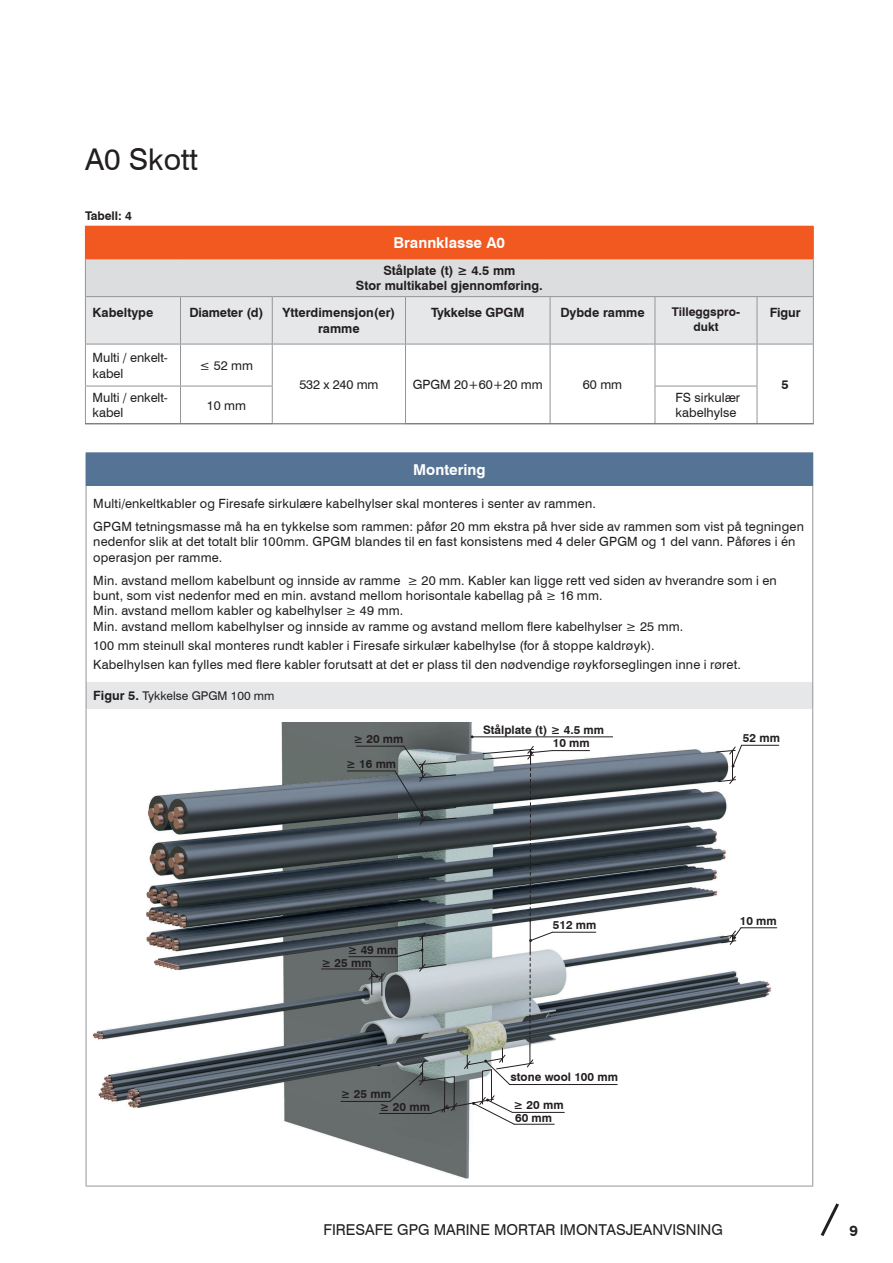
<style>
.page{position:relative;width:893px;height:1263px;background:#fff}
.page>*{position:absolute;margin:0;border:0;box-sizing:border-box;transform-origin:0 0}
.t1{font:30px "Swiss 721 BT";color:#231f20}
.t2{font:15px "Swiss 721 BT";color:#231f20}
.t3{font:700 15px "Swiss 721 BT";color:#fff}
.t4{font:700 15px "Swiss 721 BT";color:#231f20}
.t5{font:12.75px/15.3px "Swiss 721 BT";letter-spacing:.015em;color:#231f20}
.t6{font:700 12.75px/15.3px "Swiss 721 BT";color:#231f20;text-align:center}
.t7{font:12.75px/15.3px "Swiss 721 BT";letter-spacing:-.005em;color:#231f20}
.t8{font:700 12px/15px "Swiss 721 BT";color:#231f20;text-align:center}
.t9{font:12px "Swiss 721 BT";color:#231f20}
.t10{font:700 11.7px/12.5px "Swiss 721 BT";color:#231f20}
.s1{font-weight:700;font-size:12.75px}
</style>
<div class="page">
<svg style="left:820px;top:1203px;width:19px;height:33px"></svg>
<div style="left:85px;top:226px;width:728px;height:33px;background:#f15921"></div>
<div style="left:85px;top:259px;width:728px;height:38px;background:#dcdddf"></div>
<div style="left:86px;top:297px;width:727px;height:47px;background:#e6e7e9"></div>
<hr style="left:180px;top:344px;width:1px;height:42px;background:#939598">
<hr style="left:272px;top:344px;width:1px;height:42px;background:#939598">
<hr style="left:405px;top:344px;width:1px;height:42px;background:#939598">
<hr style="left:550px;top:344px;width:1px;height:42px;background:#939598">
<hr style="left:655px;top:344px;width:1px;height:42px;background:#939598">
<hr style="left:757px;top:344px;width:1px;height:42px;background:#939598">
<hr style="left:813px;top:344px;width:1px;height:42px;background:#939598">
<hr style="left:85px;top:386px;width:95px;height:1px;background:#939598">
<hr style="left:180px;top:386px;width:93px;height:1px;background:#939598">
<hr style="left:180px;top:386px;width:1px;height:37px;background:#939598">
<hr style="left:272px;top:386px;width:1px;height:37px;background:#939598">
<hr style="left:405px;top:386px;width:1px;height:37px;background:#939598">
<hr style="left:550px;top:386px;width:1px;height:37px;background:#939598">
<hr style="left:655px;top:386px;width:102px;height:1px;background:#939598">
<hr style="left:655px;top:386px;width:1px;height:37px;background:#939598">
<hr style="left:757px;top:386px;width:1px;height:37px;background:#939598">
<hr style="left:813px;top:386px;width:1px;height:37px;background:#939598">
<hr style="left:85px;top:297px;width:1px;height:47px;background:#939598">
<hr style="left:180px;top:297px;width:1px;height:47px;background:#939598">
<hr style="left:272px;top:297px;width:1px;height:47px;background:#939598">
<hr style="left:813px;top:297px;width:1px;height:47px;background:#939598">
<hr style="left:85px;top:344px;width:95px;height:1px;background:#939598">
<hr style="left:85px;top:344px;width:1px;height:42px;background:#939598">
<hr style="left:180px;top:344px;width:92px;height:1px;background:#939598">
<hr style="left:272px;top:344px;width:133px;height:1px;background:#939598">
<hr style="left:757px;top:344px;width:57px;height:1px;background:#939598">
<hr style="left:85px;top:386px;width:1px;height:37px;background:#939598">
<hr style="left:405px;top:297px;width:1px;height:47px;background:#939598">
<hr style="left:550px;top:297px;width:1px;height:47px;background:#939598">
<hr style="left:655px;top:297px;width:1px;height:47px;background:#939598">
<hr style="left:757px;top:297px;width:1px;height:47px;background:#939598">
<hr style="left:405px;top:344px;width:145px;height:1px;background:#939598">
<hr style="left:550px;top:344px;width:105px;height:1px;background:#939598">
<hr style="left:655px;top:344px;width:102px;height:1px;background:#939598">
<hr style="left:85px;top:259px;width:1px;height:37px;background:#939598">
<hr style="left:813px;top:259px;width:1px;height:37px;background:#939598">
<hr style="left:85px;top:296px;width:95px;height:1px;background:#939598">
<hr style="left:180px;top:296px;width:92px;height:1px;background:#939598">
<hr style="left:272px;top:296px;width:133px;height:1px;background:#939598">
<hr style="left:405px;top:296px;width:145px;height:1px;background:#939598">
<hr style="left:550px;top:296px;width:105px;height:1px;background:#939598">
<hr style="left:655px;top:296px;width:102px;height:1px;background:#939598">
<hr style="left:757px;top:296px;width:57px;height:1px;background:#939598">
<hr style="left:757px;top:226px;width:57px;height:1px;background:#f15921">
<hr style="left:813px;top:227px;width:1px;height:31px;background:#f15921">
<hr style="left:757px;top:258px;width:57px;height:1px;background:#f15921">
<hr style="left:272px;top:423px;width:133px;height:1px;background:#5d6162">
<hr style="left:85px;top:423px;width:95px;height:1px;background:#444749">
<hr style="left:180px;top:423px;width:92px;height:1px;background:#444749">
<hr style="left:405px;top:423px;width:145px;height:1px;background:#444749">
<hr style="left:550px;top:423px;width:105px;height:1px;background:#444749">
<hr style="left:655px;top:423px;width:102px;height:1px;background:#444749">
<hr style="left:757px;top:423px;width:57px;height:1px;background:#444749">
<div style="left:86px;top:453px;width:727px;height:32px;background:#557395"></div>
<div style="left:86px;top:682px;width:727px;height:27px;background:#e6e7e9"></div>
<hr style="left:86px;top:486px;width:1px;height:196px;background:#939598">
<hr style="left:812px;top:486px;width:1px;height:196px;background:#939598">
<hr style="left:86px;top:709px;width:1px;height:477px;background:#939598">
<hr style="left:812px;top:709px;width:1px;height:477px;background:#939598">
<hr style="left:86px;top:1186px;width:727px;height:1px;background:#939598">
<hr style="left:86px;top:452px;width:727px;height:1px;background:#557395">
<hr style="left:86px;top:485px;width:727px;height:1px;background:#557395">
<svg style="left:86px;top:682px;width:1px;height:27px"></svg>
<svg style="left:812px;top:682px;width:1px;height:27px"></svg>
<img style="left:92px;top:723px;width:688px;height:456px">
<hr style="left:512px;top:1112px;width:52px;height:1px;background:#231f20">
<svg style="left:529px;top:931px;width:24px;height:11px"></svg>
<hr style="left:552px;top:932px;width:44px;height:1px;background:#231f20">
<hr style="left:514px;top:1124px;width:40px;height:1px;background:#231f20">
<hr style="left:530px;top:919px;width:1px;height:33px;background:#231f20">
<hr style="left:341px;top:1101px;width:49px;height:1px;background:#231f20">
<hr style="left:741px;top:745px;width:38px;height:1px;background:#231f20">
<svg style="left:716px;top:744px;width:26px;height:23px"></svg>
<svg style="left:718px;top:775px;width:18px;height:10px"></svg>
<hr style="left:732px;top:750px;width:1px;height:30px;background:#231f20">
<hr style="left:322px;top:968px;width:48px;height:1px;background:#231f20">
<hr style="left:509px;top:1084px;width:108px;height:1px;background:#231f20">
<hr style="left:356px;top:746px;width:48px;height:1px;background:#231f20">
<hr style="left:347px;top:771px;width:48px;height:1px;background:#231f20">
<svg style="left:394px;top:745px;width:63px;height:80px;background:#657074"></svg>
<hr style="left:422px;top:937px;width:1px;height:30px;background:#231f20">
<svg style="left:368px;top:949px;width:166px;height:176px;background:#979fa0"></svg>
<hr style="left:349px;top:956px;width:48px;height:1px;background:#231f20">
<svg style="left:418px;top:932px;width:29px;height:9px"></svg>
<hr style="left:741px;top:927px;width:36px;height:1px;background:#231f20">
<svg style="left:720px;top:927px;width:22px;height:18px"></svg>
<hr style="left:472px;top:736px;width:141px;height:1px;background:#231f20">
<svg style="left:482px;top:745px;width:71px;height:177px;background:#636c72"></svg>
<hr style="left:552px;top:750px;width:37px;height:1px;background:#231f20">
<h1 class="t1" style="left:85px;top:141px;width:114px">A0 Skott</h1>
<p class="t8" style="left:85px;top:208px;width:49px">Tabell: 4</p>
<p class="t3" style="left:394px;top:234px;width:113px">Brannklasse A0</p>
<p class="t6" style="left:356px;top:263px;width:189px">Stålplate (t) ≥ 4.5 mm<br>Stor multikabel gjennomføring.</p>
<p class="t6" style="left:93px;top:305px;width:62px">Kabeltype</p>
<p class="t6" style="left:189px;top:305px;width:76px">Diameter (d)</p>
<p class="t6" style="left:282px;top:304px;width:114px;line-height:16.5px">Ytterdimensjon(er) ramme</p>
<p class="t6" style="left:431px;top:305px;width:95px">Tykkelse GPGM</p>
<p class="t6" style="left:560px;top:305px;width:86px">Dybde ramme</p>
<p class="t8" style="left:672px;top:304px;width:70px">Tilleggspro&shy;dukt</p>
<p class="t6" style="left:770px;top:305px;width:32px">Figur</p>
<p class="t7" style="left:93px;top:350px;width:77px">Multi / enkelt&shy;kabel</p>
<p class="t5" style="left:200px;top:358px;width:55px">≤ 52 mm</p>
<p class="t5" style="left:299px;top:376px;width:81px">532 x 240 mm</p>
<p class="t5" style="left:413px;top:376px;width:132px">GPGM 20+60+20 mm</p>
<p class="t5" style="left:583px;top:376px;width:41px">60 mm</p>
<p class="t6" style="left:782px;top:376px;width:9px">5</p>
<p class="t7" style="left:93px;top:390px;width:77px">Multi / enkelt&shy;kabel</p>
<p class="t5" style="left:207px;top:397px;width:41px">10 mm</p>
<p class="t5" style="left:675px;top:390px;width:66px">FS sirkulær kabelhylse</p>
<p class="t3" style="left:413px;top:460px;width:74px">Montering</p>
<p class="t5" style="left:93px;top:492px;width:712px;line-height:23.1px">Multi/enkeltkabler og Firesafe sirkulære kabelhylser skal monteres i senter av rammen.<br>GPGM tetningsmasse må ha en tykkelse som rammen: påfør 20 mm ekstra på hver side av rammen som vist på tegningen</p>
<p class="t5" style="left:93px;top:534px;width:704px">nedenfor slik at det totalt blir 100mm. GPGM blandes til en fast konsistens med 4 deler GPGM og 1 del vann. Påføres i én operasjon per ramme.</p>
<p class="t5" style="left:93px;top:573px;width:685px">Min. avstand mellom kabelbunt og innside av ramme ≥ 20 mm. Kabler kan ligge rett ved siden av hverandre som i en bunt, som vist nedenfor med en min. avstand mellom horisontale kabellag på ≥ 16 mm.<br>Min. avstand mellom kabler og kabelhylser ≥ 49 mm.<br>Min. avstand mellom kabelhylser og innside av ramme og avstand mellom flere kabelhylser ≥ 25 mm.</p>
<p class="t5" style="left:93px;top:635px;width:649px;line-height:19.5px">100 mm steinull skal monteres rundt kabler i Firesafe sirkulær kabelhylse (for å stoppe kaldrøyk).<br>Kabelhylsen kan fylles med flere kabler forutsatt at det er plass til den nødvendige røykforseglingen inne i røret.</p>
<p class="t9" style="left:93px;top:689px;width:183px"><span class="s1">Figur 5.</span> Tykkelse GPGM 100 mm</p>
<p class="t10" style="left:346px;top:726px;width:59px;line-height:25px;text-indent:7px">≥ 20 mm ≥ 16 mm</p>
<p class="t10" style="left:348px;top:943px;width:51px">≥ 49 mm</p>
<p class="t10" style="left:322px;top:956px;width:52px">≥ 25 mm</p>
<p class="t10" style="left:341px;top:1087px;width:52px">≥ 25 mm</p>
<p class="t10" style="left:553px;top:723px;width:53px;line-height:12.9px;text-indent:-70px">Stålplate (t) ≥ 4.5 mm<br>10 mm</p>
<p class="t10" style="left:553px;top:918px;width:45px">512 mm</p>
<p class="t10" style="left:510px;top:1071px;width:109px">stone wool 100 mm</p>
<p class="t10" style="left:380px;top:1101px;width:52px">≥ 20 mm</p>
<p class="t10" style="left:513px;top:1099px;width:52px">≥ 20 mm<br>60 mm</p>
<p class="t10" style="left:743px;top:731px;width:39px">52 mm</p>
<p class="t10" style="left:740px;top:914px;width:39px">10 mm</p>
<p class="t2" style="left:323px;top:1220px;width:401px">FIRESAFE GPG MARINE MORTAR IMONTASJEANVISNING</p>
<p class="t4" style="left:849px;top:1222px;width:10px">9</p>
</div>
